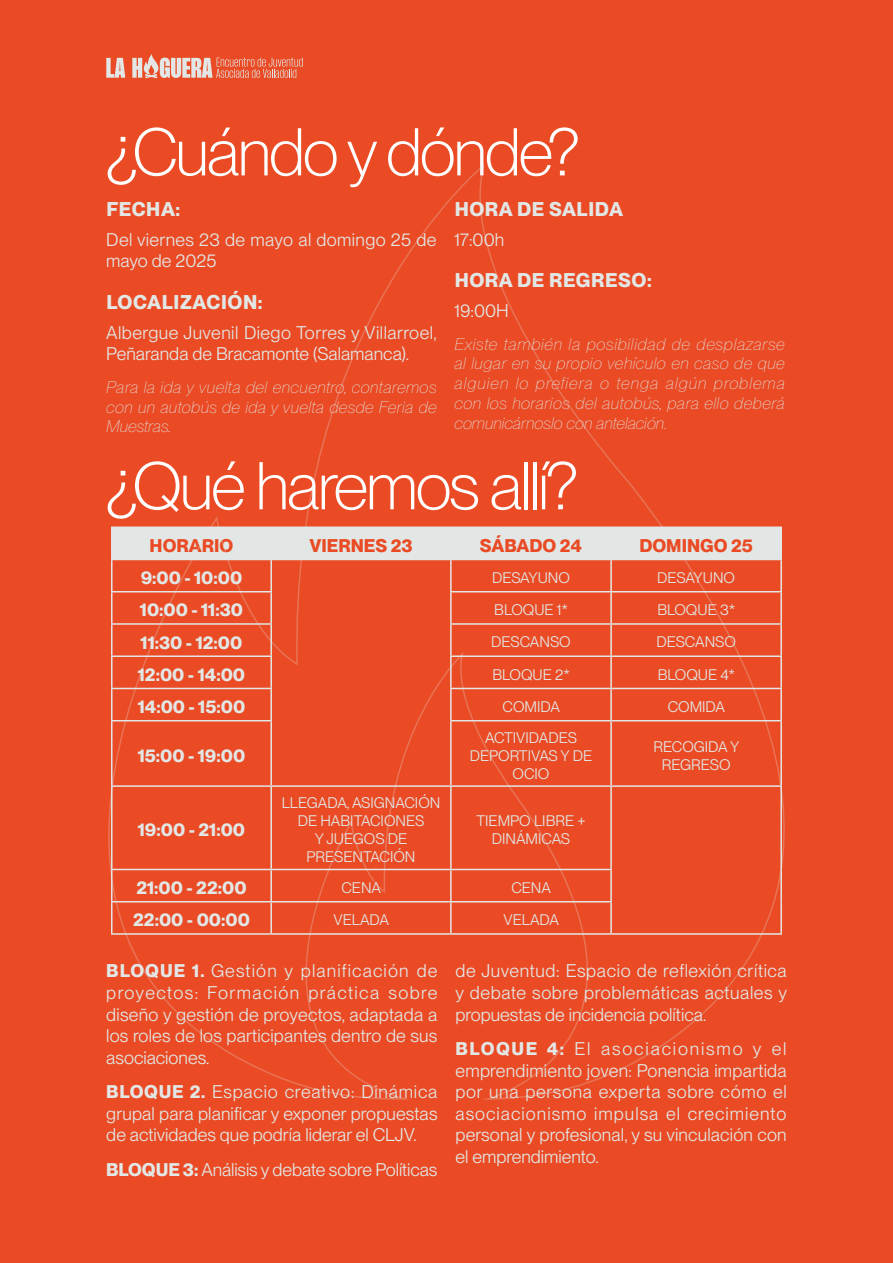
<style>
.page{position:relative;width:893px;height:1263px;background:#ea4b24}
.page>*{position:absolute;margin:0;border:0;box-sizing:border-box;transform-origin:0 0}
.t1{font:300 66px "PP Neue Montreal";letter-spacing:-.04em;color:#fff}
.t2{font:700 19.5px "PP Neue Montreal";letter-spacing:.03em;color:#e2e7e6}
.t3{font:18px/21.6px "PP Neue Montreal";color:#e2e7e6;text-align:justify}
.t4{font:700 18px "PP Neue Montreal";color:#e2e7e6}
.t5{font:18px/21.6px "PP Neue Montreal";letter-spacing:.02em;color:#e2e7e6}
.t6{font:700 18px "PP Neue Montreal";color:#ea4b24}
.t7{font:italic 100 16.5px/19.8px "PP Neue Montreal";letter-spacing:.025em;color:#e2e7e6;text-align:justify}
.t8{font:15px/18px "PP Neue Montreal";color:#e2e7e6;text-align:center}
.s1{font-weight:700}
</style>
<div class="page">
<svg style="left:106px;top:58px;width:19px;height:20px"></svg>
<svg style="left:132px;top:54px;width:171px;height:24px;background:#e6866d"></svg>
<div style="left:95px;top:165px;width:703px;height:935px;background:#ea4b24"></div>
<h1 class="t1" style="left:106px;top:114px;width:474px">¿Cuándo y dónde?</h1>
<p class="t2" style="left:106px;top:197px;width:75px">FECHA:</p>
<p class="t5" style="left:106px;top:228px;width:332px">Del viernes 23 de mayo al domingo 25 de mayo de 2025</p>
<p class="t2" style="left:106px;top:290px;width:158px">LOCALIZACIÓN:</p>
<p class="t3" style="left:106px;top:321px;width:332px">Albergue Juvenil Diego Torres y Villarroel,<br>Peñaranda de Bracamonte (Salamanca).</p>
<p class="t7" style="left:106px;top:377px;width:332px">Para la ida y vuelta del encuentro, contaremos con un autobús de ida y vuelta desde Feria de Muestras.</p>
<p class="t2" style="left:455px;top:197px;width:170px">HORA DE SALIDA</p>
<p class="t3" style="left:455px;top:228px;width:51px">17:00h</p>
<p class="t2" style="left:455px;top:268px;width:199px">HORA DE REGRESO:</p>
<p class="t3" style="left:455px;top:300px;width:56px">19:00H</p>
<p class="t7" style="left:455px;top:334px;width:332px">Existe también la posibilidad de desplazarse al lugar en su propio vehículo en caso de que alguien lo prefiera o tenga algún problema con los horarios del autobús, para ello deberá comunicárnoslo con antelación.</p>
<h1 class="t1" style="left:106px;top:448px;width:472px">¿Qué haremos allí?</h1>
<p class="t6" style="left:150px;top:535px;width:85px">HORARIO</p>
<p class="t6" style="left:309px;top:535px;width:105px">VIERNES 23</p>
<p class="t6" style="left:480px;top:535px;width:104px">SÁBADO 24</p>
<p class="t6" style="left:639px;top:535px;width:115px">DOMINGO 25</p>
<p class="t4" style="left:141px;top:567px;width:103px">9:00 - 10:00</p>
<p class="t8" style="left:492px;top:568px;width:79px">DESAYUNO</p>
<p class="t8" style="left:657px;top:568px;width:79px">DESAYUNO</p>
<p class="t4" style="left:140px;top:599px;width:105px">10:00 - 11:30</p>
<p class="t8" style="left:494px;top:601px;width:75px">BLOQUE 1*</p>
<p class="t8" style="left:657px;top:601px;width:80px">BLOQUE 3*</p>
<p class="t4" style="left:141px;top:631px;width:103px">11:30 - 12:00</p>
<p class="t8" style="left:491px;top:633px;width:81px">DESCANSO</p>
<p class="t8" style="left:656px;top:633px;width:81px">DESCANSO</p>
<p class="t4" style="left:138px;top:664px;width:109px">12:00 - 14:00</p>
<p class="t8" style="left:492px;top:665px;width:79px">BLOQUE 2*</p>
<p class="t8" style="left:658px;top:665px;width:79px">BLOQUE 4*</p>
<p class="t4" style="left:138px;top:696px;width:109px">14:00 - 15:00</p>
<p class="t8" style="left:503px;top:697px;width:59px">COMIDA</p>
<p class="t8" style="left:668px;top:697px;width:59px">COMIDA</p>
<p class="t4" style="left:138px;top:745px;width:109px">15:00 - 19:00</p>
<p class="t8" style="left:470px;top:728px;width:124px">ACTIVIDADES<br>DEPORTIVAS Y DE<br>OCIO</p>
<p class="t8" style="left:654px;top:737px;width:87px">RECOGIDA Y<br>REGRESO</p>
<p class="t4" style="left:138px;top:819px;width:109px">19:00 - 21:00</p>
<p class="t8" style="left:282px;top:794px;width:160px">LLEGADA, ASIGNACIÓN<br>DE HABITACIONES<br>Y JUEGOS DE<br>PRESENTACIÓN</p>
<p class="t8" style="left:476px;top:812px;width:111px">TIEMPO LIBRE +<br>DINÁMICAS</p>
<p class="t4" style="left:136px;top:877px;width:112px">21:00 - 22:00</p>
<p class="t8" style="left:341px;top:878px;width:41px">CENA</p>
<p class="t8" style="left:511px;top:878px;width:41px">CENA</p>
<p class="t4" style="left:133px;top:909px;width:118px">22:00 - 00:00</p>
<p class="t8" style="left:334px;top:911px;width:57px">VELADA</p>
<p class="t8" style="left:503px;top:911px;width:57px">VELADA</p>
<p class="t3" style="left:106px;top:960px;width:333px"><span class="s1">BLOQUE 1.</span> Gestión y planificación de proyectos: Formación práctica sobre diseño y gestión de proyectos, adaptada a los roles de los participantes dentro de sus asociaciones.</p>
<p class="t3" style="left:106px;top:1081px;width:333px"><span class="s1">BLOQUE 2.</span> Espacio creativo: Dinámica grupal para planificar y exponer propuestas de actividades que podría liderar el CLJV.</p>
<p class="t3" style="left:106px;top:1158px;width:332px"><span class="s1">BLOQUE 3:</span> Análisis y debate sobre Políticas</p>
<p class="t3" style="left:455px;top:960px;width:333px">de Juventud: Espacio de reflexión crítica y debate sobre problemáticas actuales y propuestas de incidencia política.</p>
<p class="t3" style="left:455px;top:1038px;width:333px"><span class="s1">BLOQUE 4:</span> El asociacionismo y el emprendimiento joven: Ponencia impartida por una persona experta sobre cómo el asociacionismo impulsa el crecimiento personal y profesional, y su vinculación con el emprendimiento.</p>
</div>
